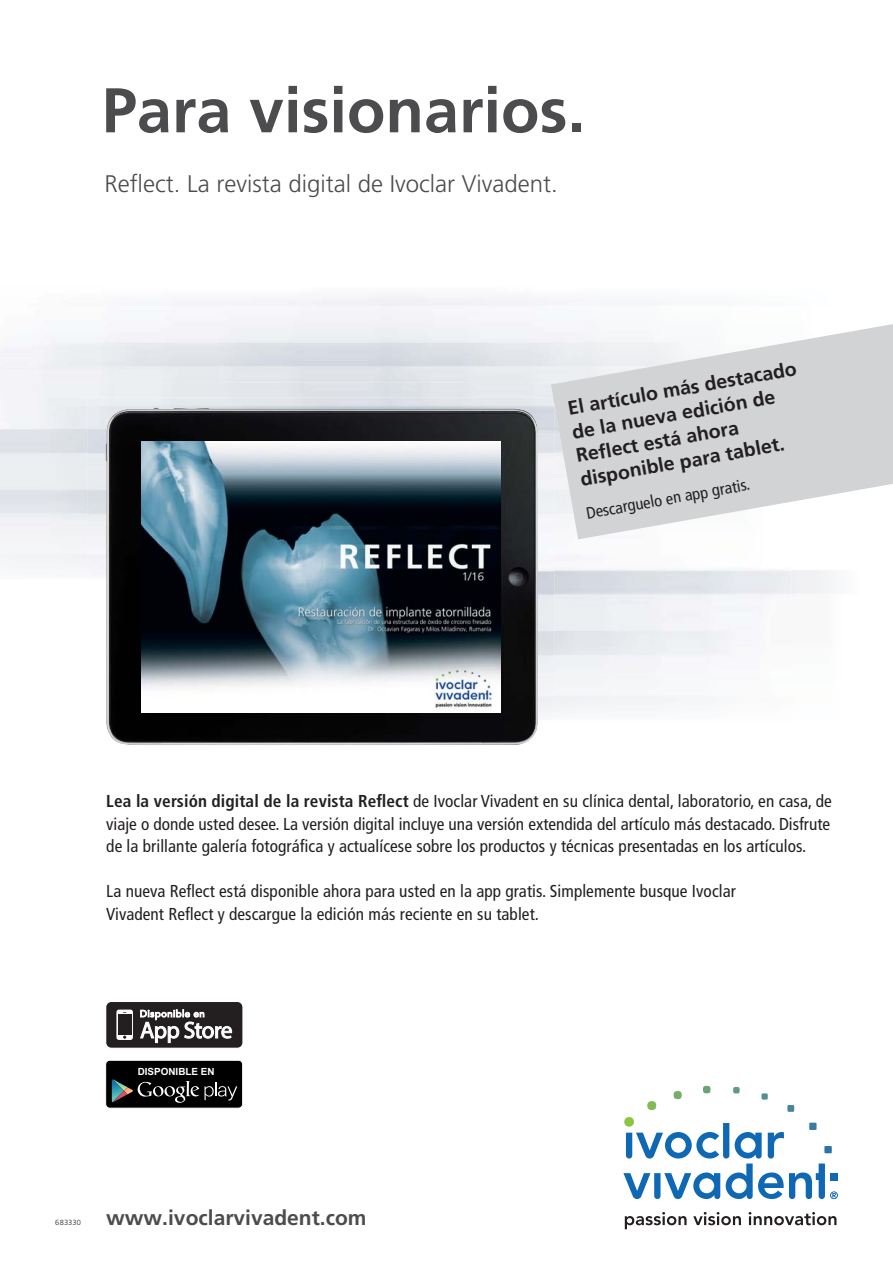
<style>
.page{position:relative;width:893px;height:1263px;background:#fff}
.page>*{position:absolute;margin:0;border:0;box-sizing:border-box;transform-origin:0 0}
.t1{font:700 63px "Frutiger";color:#4c4c4e}
.t2{font:300 24px "Frutiger";color:#4c4c4e}
.t3{font:700 21px "Frutiger";color:#4c4c4e}
.t4{font:700 19.5px/24px "Frutiger";color:#231f20}
.t5{font:condensed 17.25px/22.5px "Frutiger";letter-spacing:.005em;color:#231f20;text-align:justify}
.t6{font:condensed 16.5px "Frutiger";color:#231f20}
.t7{font:700 9.9px "Arial";color:#fff}
.t8{font:300 7.5px "Frutiger";letter-spacing:.02em;color:#231f20}
.s1{font-weight:700}
</style>
<div class="page">
<svg style="left:623px;top:1086px;width:215px;height:113px"></svg>
<svg style="left:625px;top:1212px;width:62px;height:17px"></svg>
<svg style="left:693px;top:1212px;width:48px;height:13px"></svg>
<svg style="left:749px;top:1212px;width:87px;height:13px"></svg>
<svg style="left:551px;top:324px;width:342px;height:215px;fill:#d1d3d4"></svg>
<img style="left:105px;top:407px;width:434px;height:338px">
<img style="left:161px;top:713px;width:323px;height:28px">
<img style="left:107px;top:411px;width:430px;height:47px">
<img style="left:107px;top:458px;width:54px;height:286px">
<img style="left:484px;top:458px;width:53px;height:286px">
<img style="left:161px;top:741px;width:323px;height:3px">
<div style="left:106px;top:1001px;width:137px;height:47px;background:#231f20;border-radius:6px"></div>
<div style="left:105px;top:1001px;width:139px;height:48px;border:1px solid #fff;border-radius:6px"></div>
<div style="left:116px;top:1009px;width:17px;height:31px;background:#fff;border-radius:3px"></div>
<div style="left:118px;top:1014px;width:14px;height:21px;background:#231f20"></div>
<svg style="left:140px;top:1009px;width:92px;height:39px"></svg>
<div style="left:106px;top:1060px;width:137px;height:48px;background:#000;border-radius:4px"></div>
<div style="left:105px;top:1060px;width:138px;height:48px;border:1px solid #fff;border-radius:4px"></div>
<svg style="left:205px;top:1082px;width:32px;height:18px"></svg>
<svg style="left:112px;top:1079px;width:87px;height:24px"></svg>
<img style="left:141px;top:441px;width:360px;height:272px">
<h1 class="t1" style="left:102px;top:85px;width:485px">Para visionarios.</h1>
<h2 class="t2" style="left:105px;top:174px;width:455px">Reflect. La revista digital de Ivoclar Vivadent.</h2>
<p class="t4" style="left:566px;top:398px;width:233px;rotate:-10deg">El artículo más destacado de la nueva edición de<br>Refl ect está ahora disponible para tablet.</p>
<p class="t6" style="left:585px;top:506px;width:167px;rotate:-10deg">Descarguelo en app gratis.</p>
<p class="t5" style="left:106px;top:791px;width:727px"><span class="s1">Lea la versión digital de la revista Reflect</span> de Ivoclar Vivadent en su clínica dental, laboratorio, en casa, de viaje o donde usted desee. La versión digital incluye una versión extendida del artículo más destacado. Disfrute de la brillante galería fotográfica y actualícese sobre los productos y técnicas presentadas en los artículos.</p>
<p class="t5" style="left:106px;top:881px;width:631px">La nueva Reflect está disponible ahora para usted en la app gratis. Simplemente busque Ivoclar<br>Vivadent Reflect y descargue la edición más reciente en su tablet.</p>
<p class="t7" style="left:138px;top:1065px;width:78px">DISPONIBLE EN</p>
<p class="t8" style="left:55px;top:1219px;width:27px">683330</p>
<p class="t3" style="left:106px;top:1209px;width:262px">www.ivoclarvivadent.com</p>
</div>
